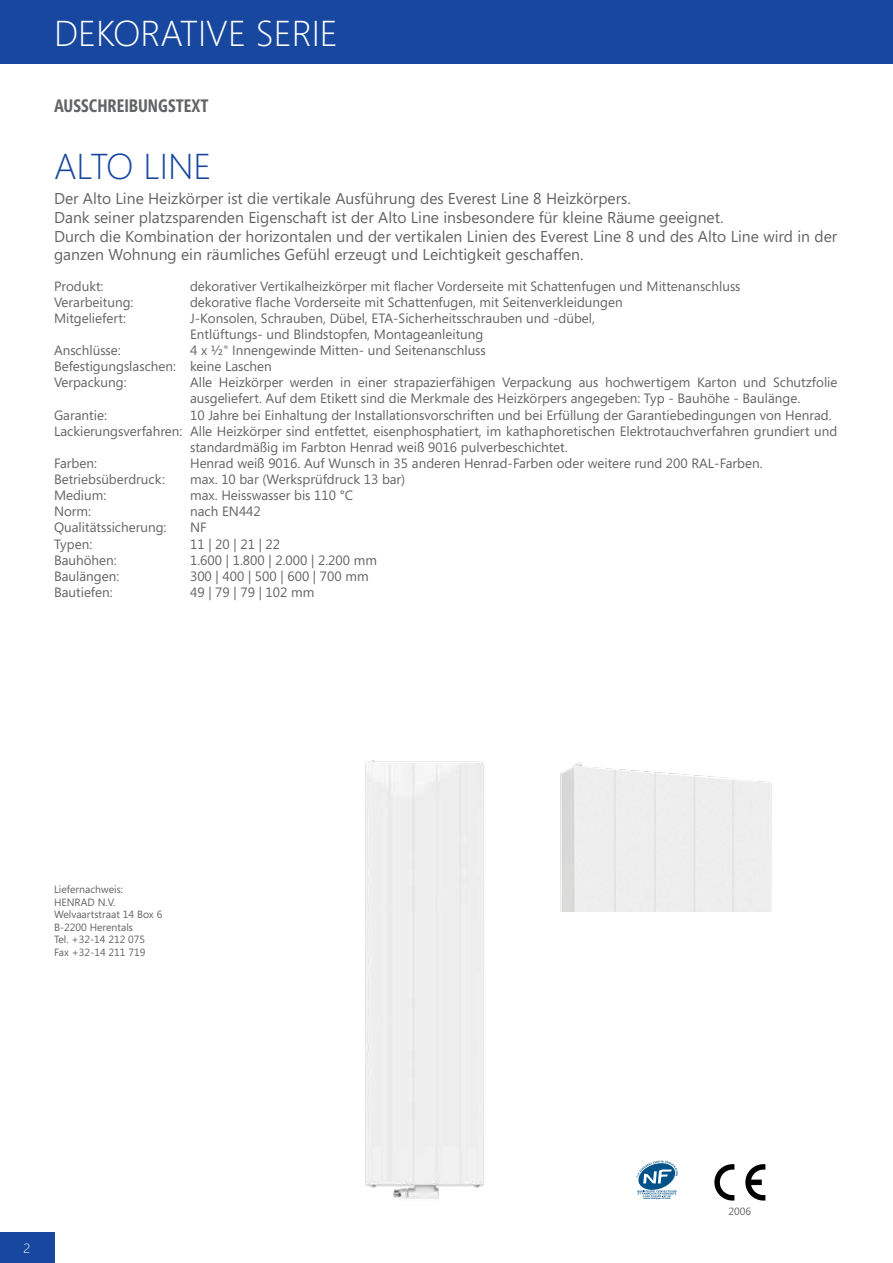
<style>
.page{position:relative;width:893px;height:1263px;background:#fff}
.page>*{position:absolute;margin:0;border:0;box-sizing:border-box;transform-origin:0 0}
.t1{font:300 36px "Segoe";color:#fff}
.t2{font:300 36px "Segoe";color:#17479e}
.t3{font:700 18px "Segoe Condensed";color:#636466}
.t4{font:15.75px/18.9px "Segoe";color:#636466}
.t5{font:13.5px/16.2px "Segoe";color:#636466}
.t6{font:300 13.5px "Segoe UI";color:#fff}
.t7{font:10.5px/12.6px "Segoe";color:#636466}
.t8{font:700 2.55px "Synthese";color:#005288}
</style>
<div class="page">
<div style="left:365px;top:760px;width:119px;height:439px;background:#eee"></div>
<img style="left:560px;top:762px;width:212px;height:149px">
<div style="left:0;top:1232px;width:54px;height:31px;background:#17479e"></div>
<div style="left:0;top:0;width:893px;height:64px;background:#17479e"></div>
<svg style="left:636px;top:1161px;width:42px;height:36px"></svg>
<svg style="left:745px;top:1164px;width:20px;height:36px"></svg>
<svg style="left:714px;top:1164px;width:20px;height:36px"></svg>
<h1 class="t1" style="left:54px;top:13px;width:285px">DEKORATIVE SERIE</h1>
<h2 class="t3" style="left:54px;top:95px;width:156px">AUSSCHREIBUNGSTEXT</h2>
<h1 class="t2" style="left:54px;top:146px;width:159px">ALTO LINE</h1>
<p class="t4" style="left:54px;top:188px;width:785px">Der Alto Line Heizkörper ist die vertikale Ausführung des Everest Line 8 Heizkörpers.<br>Dank seiner platzsparenden Eigenschaft ist der Alto Line insbesondere für kleine Räume geeignet.<br>Durch die Kombination der horizontalen und der vertikalen Linien des Everest Line 8 und des Alto Line wird in der ganzen Wohnung ein räumliches Gefühl erzeugt und Leichtigkeit geschaffen.</p>
<p class="t5" style="left:54px;top:277px;width:51px">Produkt:</p>
<p class="t5" style="left:190px;top:277px;width:552px">dekorativer Vertikalheizkörper mit flacher Vorderseite mit Schattenfugen und Mittenanschluss</p>
<p class="t5" style="left:54px;top:293px;width:81px">Verarbeitung:</p>
<p class="t5" style="left:190px;top:293px;width:434px">dekorative flache Vorderseite mit Schattenfugen, mit Seitenverkleidungen</p>
<p class="t5" style="left:54px;top:310px;width:73px">Mitgeliefert:</p>
<p class="t5" style="left:190px;top:310px;width:406px">J-Konsolen, Schrauben, Dübel, ETA-Sicherheitsschrauben und -dübel,<br>Entlüftungs- und Blindstopfen, Montageanleitung</p>
<p class="t5" style="left:54px;top:342px;width:68px">Anschlüsse:</p>
<p class="t5" style="left:54px;top:342px;width:433px;text-indent:136px">4 x ½" Innengewinde Mitten- und Seitenanschluss<br>Befestigungslaschen: keine Laschen<br>Verpackung:</p>
<p class="t5" style="left:190px;top:374px;width:649px">Alle Heizkörper werden in einer strapazierfähigen Verpackung aus hochwertigem Karton und Schutzfolie ausgeliefert. Auf dem Etikett sind die Merkmale des Heizkörpers angegeben: Typ - Bauhöhe - Baulänge.</p>
<p class="t5" style="left:54px;top:406px;width:54px">Garantie:</p>
<p class="t5" style="left:190px;top:406px;width:643px">10 Jahre bei Einhaltung der Installationsvorschriften und bei Erfüllung der Garantiebedingungen von Henrad.</p>
<p class="t5" style="left:54px;top:422px;width:785px">Lackierungsverfahren: Alle Heizkörper sind entfettet, eisenphosphatiert, im kathaphoretischen Elektrotauchverfahren grundiert und</p>
<p class="t5" style="left:190px;top:439px;width:379px">standardmäßig im Farbton Henrad weiß 9016 pulverbeschichtet.</p>
<p class="t5" style="left:54px;top:455px;width:45px">Farben:</p>
<p class="t5" style="left:190px;top:455px;width:574px">Henrad weiß 9016. Auf Wunsch in 35 anderen Henrad-Farben oder weitere rund 200 RAL-Farben.</p>
<p class="t5" style="left:54px;top:471px;width:112px">Betriebsüberdruck:</p>
<p class="t5" style="left:190px;top:471px;width:217px">max. 10 bar (Werksprüfdruck 13 bar)</p>
<p class="t5" style="left:54px;top:487px;width:54px">Medium:</p>
<p class="t5" style="left:190px;top:487px;width:165px">max. Heisswasser bis 110 °C</p>
<p class="t5" style="left:54px;top:503px;width:39px">Norm:</p>
<p class="t5" style="left:190px;top:503px;width:72px">nach EN442</p>
<p class="t5" style="left:54px;top:519px;width:114px">Qualitätssicherung:</p>
<p class="t5" style="left:190px;top:519px;width:18px">NF</p>
<p class="t5" style="left:54px;top:535px;width:40px">Typen:</p>
<p class="t5" style="left:190px;top:535px;width:92px">11 | 20 | 21 | 22</p>
<p class="t5" style="left:54px;top:551px;width:64px">Bauhöhen:</p>
<p class="t5" style="left:190px;top:551px;width:188px">1.600 | 1.800 | 2.000 | 2.200 mm</p>
<p class="t5" style="left:54px;top:567px;width:67px">Baulängen:</p>
<p class="t5" style="left:190px;top:567px;width:180px">300 | 400 | 500 | 600 | 700 mm</p>
<p class="t5" style="left:54px;top:584px;width:60px">Bautiefen:</p>
<p class="t5" style="left:190px;top:584px;width:126px">49 | 79 | 79 | 102 mm</p>
<p class="t7" style="left:54px;top:883px;width:110px">Liefernachweis:<br>HENRAD N.V.<br>Welvaartstraat 14 Box 6<br>B-2200 Herentals<br>Tel. +32-14 212 075<br>Fax +32-14 211 719</p>
<p class="t6" style="left:24px;top:1235px;width:8px">2</p>
<p class="t8" style="left:643px;top:1196px;width:29px">www.marque-nf.com</p>
<p class="t7" style="left:729px;top:1204px;width:24px">2006</p>
</div>
